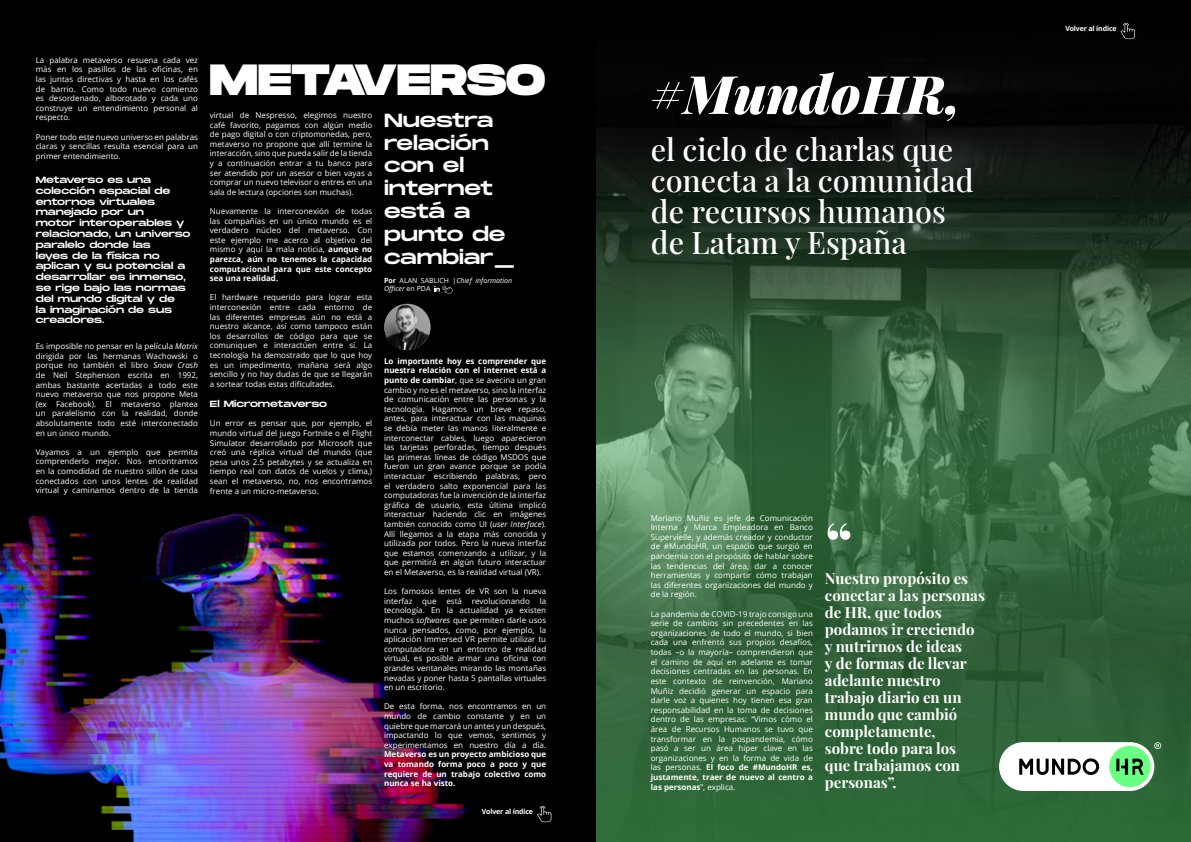
<style>
.page{position:relative;width:1191px;height:842px;background:#fff}
.page>*{position:absolute;margin:0;border:0;box-sizing:border-box;transform-origin:0 0}
.t1{font:700 60px "Playfair Display";color:#fff}
.t2{font:italic 900 53px "Playfair Display";color:#fff}
.t3{font:800 43.6px "Monument Extended";letter-spacing:-.01em;color:#fff}
.t4{font:500 30.5px/31px "Playfair Display";color:#fff}
.t5{font:19px/22.8px "Monument Extended";letter-spacing:-.01em;color:#fff}
.t6{font:700 15px/17px "Playfair Display";color:#fff}
.t7{font:9px/10.8px "Monument Extended";letter-spacing:-.01em;color:#fff}
.t8{font:8px/9.6px "Open Sans";color:#fff;text-align:justify}
.t9{font:700 8px/9.6px "Open Sans";color:#fff;text-align:justify}
.t10{font:italic 7px/8.4px "Open Sans";color:#fff}
.t11{font:700 7px "Open Sans";letter-spacing:-.02em;color:#fff}
.s1{font-style:italic}
.s2{font-weight:700}
.s3{font-weight:700;font-style:normal}
.s4{font-style:normal}
</style>
<div class="page">
<div style="left:596px;top:0;width:595px;height:842px;background:#000"></div>
<svg style="left:596px;top:59px;width:595px;height:251px"></svg>
<svg style="left:595px;top:310px;width:596px;height:532px;background:#396a41"></svg>
<div style="left:0;top:0;width:595px;height:842px;background:#000"></div>
<img style="left:0;top:513px;width:552px;height:329px">
<svg style="left:434px;top:285px;width:19px;height:9px"></svg>
<svg style="left:381px;top:301px;width:52px;height:52px"></svg>
<svg style="left:1154px;top:742px;width:7px;height:7px"></svg>
<div style="left:999px;top:742px;width:155px;height:49px;background:#fff;border-radius:24px"></div>
<div style="left:1109px;top:746px;width:41px;height:41px;background:#69ff82;border-radius:21px"></div>
<svg style="left:1116px;top:759px;width:27px;height:16px"></svg>
<svg style="left:1019px;top:758px;width:80px;height:17px"></svg>
<svg style="left:1120px;top:23px;width:14px;height:16px"></svg>
<svg style="left:537px;top:806px;width:14px;height:16px"></svg>
<p class="t8" style="left:36px;top:55px;width:164px">La palabra metaverso resuena cada vez más en los pasillos de las oficinas, en las juntas directivas y hasta en los cafés de barrio. Como todo nuevo comienzo es desordenado, alborotado y cada uno construye un entendimiento personal al respecto.</p>
<p class="t8" style="left:36px;top:132px;width:164px">Poner todo este nuevo universo en palabras claras y sencillas resulta esencial para un primer entendimiento.</p>
<p class="t7" style="left:36px;top:174px;width:156px">Metaverso es una colección espacial de entornos virtuales manejado por un<br>motor interoperables y relacionado, un universo paralelo donde las<br>leyes de la física no aplican y su potencial a desarrollar es inmenso, se rige bajo las normas del mundo digital y de<br>la imaginación de sus creadores.</p>
<p class="t8" style="left:36px;top:341px;width:164px">Es imposible no pensar en la película <span class="s1">Matrix </span>dirigida por las hermanas Wachowski o porque no también el libro <span class="s1">Snow Crash </span>de Neil Stephenson escrita en 1992, ambas bastante acertadas a todo este nuevo metaverso que nos propone Meta (ex Facebook). El metaverso plantea un paralelismo con la realidad, donde absolutamente todo esté interconectado en un único mundo.</p>
<p class="t8" style="left:36px;top:447px;width:164px">Vayamos a un ejemplo que permita comprenderlo mejor. Nos encontramos en la comodidad de nuestro sillón de casa conectados con unos lentes de realidad virtual y caminamos dentro de la tienda</p>
<h3 class="t3" style="left:209px;top:48px;width:338px">METAVERSO</h3>
<p class="t8" style="left:210px;top:110px;width:164px">virtual de Nespresso, elegimos nuestro café favorito, pagamos con algún medio de pago digital o con criptomonedas, pero, metaverso no propone que allí termine la interacción, sino que pueda salir de la tienda y a continuación entrar a tu banco para ser atendido por un asesor o bien vayas a comprar un nuevo televisor o entres en una sala de lectura (opciones son muchas).</p>
<p class="t8" style="left:210px;top:206px;width:164px">Nuevamente la interconexión de todas las compañías en un único mundo es el verdadero núcleo del metaverso. Con este ejemplo me acerco al objetivo del mismo y aquí la mala noticia, <span class="s2">aunque no parezca, aún no tenemos la capacidad computacional para que este concepto sea una realidad.</span></p>
<p class="t8" style="left:210px;top:292px;width:164px">El hardware requerido para lograr esta interconexión entre cada entorno de las diferentes empresas aún no está a nuestro alcance, así como tampoco están los desarrollos de código para que se comuniquen e interactúen entre sí. La tecnología ha demostrado que lo que hoy es un impedimento, mañana será algo sencillo y no hay dudas de que se llegarán a sortear todas estas dificultades.</p>
<p class="t7" style="left:210px;top:398px;width:119px">El Micrometaverso</p>
<p class="t8" style="left:210px;top:418px;width:164px">Un error es pensar que, por ejemplo, el mundo virtual del juego Fortnite o el Flight Simulator desarrollado por Microsoft que creó una réplica virtual del mundo (que pesa unos 2.5 petabytes y se actualiza en tiempo real con datos de vuelos y clima,) sean el metaverso, no, nos encontramos frente a un micro-metaverso.</p>
<h3 class="t5" style="left:384px;top:108px;width:133px">Nuestra relación con el internet está a punto de cambiar_</h3>
<p class="t10" style="left:384px;top:276px;width:130px"><span class="s3">Por</span> <span class="s4">ALAN SABLICH |</span>Chief information<br>Officer <span class="s4">en PDA</span></p>
<p class="t8" style="left:384px;top:356px;width:164px"><span class="s2">Lo importante hoy es comprender que nuestra relación con el internet está a punto de cambiar</span>, que se avecina un gran cambio y no es el metaverso, sino la interfaz de comunicación entre las personas y la tecnología. Hagamos un breve repaso, antes, para interactuar con las maquinas se debía meter las manos literalmente e interconectar cables, luego aparecieron las tarjetas perforadas, tiempo después las primeras líneas de código MSDOS que fueron un gran avance porque se podía interactuar escribiendo palabras, pero el verdadero salto exponencial para las computadoras fue la invención de la interfaz gráfica de usuario, esta última implicó interactuar haciendo clic en imágenes también conocido como UI (<span class="s1">user Interface</span>).<br>Allí llegamos a la etapa más conocida y utilizada por todos. Pero la nueva interfaz que estamos comenzando a utilizar, y la que permitirá en algún futuro interactuar en el Metaverso, es la realidad virtual (VR).</p>
<p class="t8" style="left:384px;top:586px;width:164px">Los famosos lentes de VR son la nueva interfaz que está revolucionando la tecnología. En la actualidad ya existen muchos <span class="s1">softwares</span> que permiten darle usos nunca pensados, como, por ejemplo, la aplicación Immersed VR permite utilizar tu computadora en un entorno de realidad virtual, es posible armar una oficina con grandes ventanales mirando las montañas nevadas y poner hasta 5 pantallas virtuales en un escritorio.</p>
<p class="t8" style="left:384px;top:701px;width:164px">De esta forma, nos encontramos en un mundo de cambio constante y en un quiebre que marcará un antes y un después, impactando lo que vemos, sentimos y experimentamos en nuestro día a día.</p>
<p class="t9" style="left:384px;top:749px;width:164px">Metaverso es un proyecto ambicioso que va tomando forma poco a poco y que requiere de un trabajo colectivo como nunca se ha visto.</p>
<p class="t11" style="left:482px;top:806px;width:53px">Volver al índice</p>
<h2 class="t2" style="left:651px;top:53px;width:312px">#MundoHR,</h2>
<h3 class="t4" style="left:651px;top:131px;width:324px">el ciclo de charlas que conecta a la comunidad de recursos humanos de Latam y España</h3>
<p class="t11" style="left:1065px;top:23px;width:53px">Volver al índice</p>
<p class="t8" style="left:651px;top:513px;width:164px">Mariano Muñiz es jefe de Comunicación Interna y Marca Empleadora en Banco Supervielle, y además creador y conductor de #MundoHR, un espacio que surgió en pandemia con el propósito de hablar sobre las tendencias del área, dar a conocer herramientas y compartir cómo trabajan las diferentes organizaciones del mundo y de la región.</p>
<p class="t8" style="left:651px;top:609px;width:164px">La pandemia de COVID-19 trajo consigo una serie de cambios sin precedentes en las organizaciones de todo el mundo, si bien cada una enfrentó sus propios desafíos, todas –o la mayoría– comprendieron que el camino de aquí en adelante es tomar decisiones centradas en las personas. En este contexto de reinvención, Mariano Muñiz decidió generar un espacio para darle voz a quienes hoy tienen esa gran responsabilidad en la toma de decisiones dentro de las empresas: “Vimos cómo el área de Recursos Humanos se tuvo que transformar en la pospandemia, cómo pasó a ser un área hiper clave en las organizaciones y en la forma de vida de las personas. <span class="s2">El foco de #MundoHR es, justamente, traer de nuevo al centro a las personas</span>”, explica.</p>
<h1 class="t1" style="left:825px;top:497px;width:29px">“</h1>
<p class="t6" style="left:825px;top:568px;width:162px">Nuestro propósito es conectar a las personas de HR, que todos podamos ir creciendo y nutrirnos de ideas<br>y de formas de llevar adelante nuestro trabajo diario en un mundo que cambió completamente,<br>sobre todo para los que trabajamos con personas”.</p>
</div>
